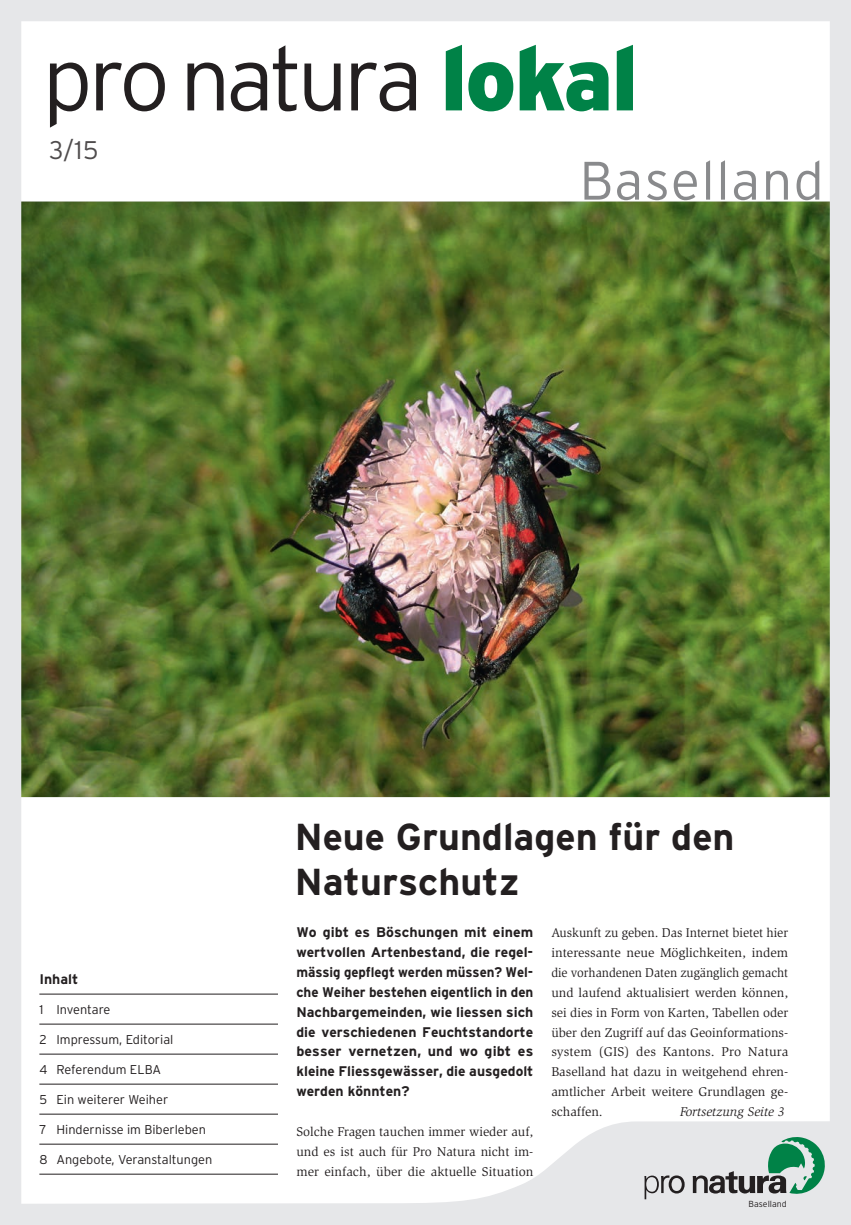
<style>
.page{position:relative;width:851px;height:1225px;background:#fff}
.page>*{position:absolute;margin:0;border:0;box-sizing:border-box;transform-origin:0 0}
.t1{font:300 54px "Interstate";letter-spacing:.025em;color:#6c6d70}
.t2{font:700 37.5px/45px "Interstate";color:#231f20}
.t3{font:300 25.5px "Interstate";color:#231f20}
.t4{font:700 13.95px/19.8px "Interstate";color:#231f20;text-align:justify}
.t5{font:13.05px/19.8px "Slimbach Std";color:#231f20;text-align:justify}
.t6{font:italic 13.05px "Slimbach Std";color:#231f20}
.t7{font:300 12.75px "Interstate";color:#231f20}
.t8{font:300 8.85px "Interstate";letter-spacing:.005em;color:#231f20}
</style>
<div class="page">
<img style="left:0;top:0;width:850px;height:1225px">
<svg style="left:644px;top:1175px;width:40px;height:24px"></svg>
<svg style="left:692px;top:1136px;width:133px;height:58px;background:#9eb8ad"></svg>
<svg style="left:445px;top:45px;width:188px;height:66px"></svg>
<svg style="left:50px;top:45px;width:366px;height:83px"></svg>
<hr style="left:39px;top:994px;width:239px;height:1px;background:#231f20">
<hr style="left:39px;top:1024px;width:239px;height:1px;background:#231f20">
<hr style="left:39px;top:1054px;width:239px;height:1px;background:#231f20">
<hr style="left:39px;top:1084px;width:239px;height:1px;background:#231f20">
<hr style="left:39px;top:1114px;width:239px;height:1px;background:#231f20">
<hr style="left:39px;top:1144px;width:239px;height:1px;background:#231f20">
<hr style="left:39px;top:1174px;width:239px;height:1px;background:#231f20">
<h3 class="t3" style="left:49px;top:135px;width:51px">3/15</h3>
<h1 class="t1" style="left:579px;top:148px;width:246px">Baselland</h1>
<p class="t4" style="left:39px;top:969px;width:40px">Inhalt</p>
<p class="t7" style="left:39px;top:1001px;width:73px">1 Inventare</p>
<p class="t7" style="left:39px;top:1031px;width:136px">2 Impressum, Editorial</p>
<p class="t7" style="left:39px;top:1061px;width:123px">4 Referendum ELBA</p>
<p class="t7" style="left:39px;top:1091px;width:130px">5 Ein weiterer Weiher</p>
<p class="t7" style="left:39px;top:1121px;width:168px">7 Hindernisse im Biberleben</p>
<p class="t7" style="left:39px;top:1151px;width:174px">8 Angebote, Veranstaltungen</p>
<h2 class="t2" style="left:294px;top:813px;width:441px">Neue Grundlagen für den<br>Naturschutz</h2>
<p class="t4" style="left:296px;top:922px;width:238px">Wo gibt es Böschungen mit einem wertvollen Artenbestand, die regel&shy;mässig gepflegt werden müssen? Wel&shy;che Weiher bestehen eigentlich in den Nachbargemeinden, wie liessen sich die verschiedenen Feuchtstandorte besser vernetzen, und wo gibt es kleine Fliessgewässer, die ausgedolt werden könnten?</p>
<p class="t5" style="left:296px;top:1121px;width:238px">Solche Fragen tauchen immer wieder auf, und es ist auch für Pro Natura nicht im&shy;mer einfach, über die aktuelle Situation</p>
<p class="t5" style="left:551px;top:923px;width:238px">Auskunft zu geben. Das Internet bietet hier interessante neue Möglichkeiten, indem die vorhandenen Daten zugänglich gemacht und laufend aktualisiert werden können, sei dies in Form von Karten, Tabellen oder über den Zugriff auf das Geoinformations&shy;system (GIS) des Kantons. Pro Natura Baselland hat dazu in weitgehend ehren&shy;amtlicher Arbeit weitere Grundlagen ge&shy;schaffen.</p>
<p class="t6" style="left:680px;top:1104px;width:106px">Fortsetzung Seite 3</p>
<p class="t8" style="left:748px;top:1198px;width:40px">Baselland</p>
</div>
